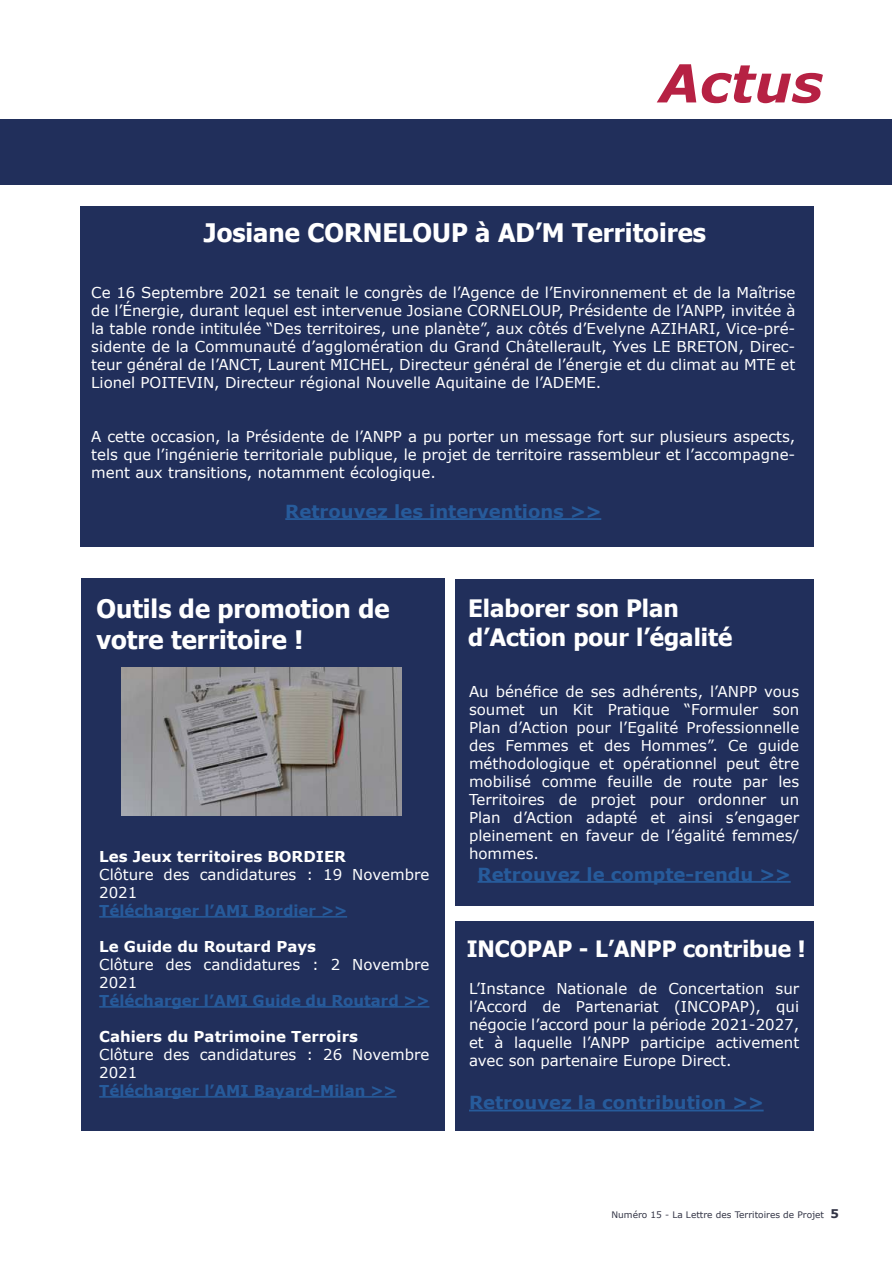
<style>
.page{position:relative;width:893px;height:1263px;background:#fff}
.page>*{position:absolute;margin:0;border:0;box-sizing:border-box;transform-origin:0 0}
.t1{font:italic 700 52.5px "Verdana";color:#b62143}
.t2{font:700 25.5px/30.6px "Tahoma";color:#fff}
.t3{font:700 24px/28.8px "Tahoma";color:#fff}
.t4{font:700 22.5px "Tahoma";color:#fff}
.t5{font:700 18px "Verdana";color:#275b9b}
.t6{font:15px/18px "Verdana";color:#fff;text-align:justify}
.t7{font:700 15px "Verdana";color:#275b9b}
.t8{font:700 15px "Verdana";color:#fff}
.t9{font:9px "Verdana";color:#323445}
.s1{font-weight:700;font-size:12px}
</style>
<div class="page">
<div style="left:0;top:119px;width:891px;height:65px;background:#212f5b"></div>
<div style="left:80px;top:206px;width:733px;height:340px;background:#212f5b"></div>
<div style="left:81px;top:578px;width:363px;height:553px;background:#212f5b"></div>
<div style="left:455px;top:579px;width:358px;height:327px;background:#212f5b"></div>
<hr style="left:99px;top:916px;width:248px;height:2px;background:#275b9b">
<hr style="left:99px;top:1006px;width:330px;height:2px;background:#275b9b">
<hr style="left:99px;top:1096px;width:297px;height:2px;background:#275b9b">
<hr style="left:478px;top:881px;width:313px;height:2px;background:#275b9b">
<div style="left:455px;top:921px;width:358px;height:210px;background:#212f5b"></div>
<hr style="left:469px;top:1109px;width:295px;height:2px;background:#275b9b">
<img style="left:122px;top:667px;width:279px;height:148px">
<hr style="left:285px;top:518px;width:316px;height:2px;background:#275b9b">
<h1 class="t1" style="left:659px;top:46px;width:166px">Actus</h1>
<h2 class="t2" style="left:204px;top:218px;width:504px">Josiane CORNELOUP à AD’M Territoires</h2>
<p class="t6" style="left:91px;top:284px;width:706px">Ce 16 Septembre 2021 se tenait le congrès de l’Agence de l’Environnement et de la Maîtrise de l’Énergie, durant lequel est intervenue Josiane CORNELOUP, Présidente de l’ANPP, invitée à la table ronde intitulée “Des territoires, une planète”, aux côtés d’Evelyne AZIHARI, Vice-pré&shy;sidente de la Communauté d’agglomération du Grand Châtellerault, Yves LE BRETON, Direc&shy;teur général de l’ANCT, Laurent MICHEL, Directeur général de l’énergie et du climat au MTE et Lionel POITEVIN, Directeur régional Nouvelle Aquitaine de l’ADEME.</p>
<p class="t6" style="left:91px;top:428px;width:706px">A cette occasion, la Présidente de l’ANPP a pu porter un message fort sur plusieurs aspects, tels que l’ingénierie territoriale publique, le projet de territoire rassembleur et l’accompagne&shy;ment aux transitions, notamment écologique.</p>
<p class="t5" style="left:285px;top:498px;width:317px">Retrouvez les interventions &gt;&gt;</p>
<h2 class="t2" style="left:96px;top:594px;width:295px">Outils de promotion de votre territoire !</h2>
<p class="t8" style="left:99px;top:846px;width:248px">Les Jeux territoires BORDIER</p>
<p class="t6" style="left:99px;top:865px;width:332px">Clôture des candidatures : 19 Novembre<br>2021</p>
<p class="t7" style="left:99px;top:900px;width:249px">Télécharger l’AMI Bordier &gt;&gt;</p>
<p class="t8" style="left:99px;top:936px;width:218px">Le Guide du Routard Pays</p>
<p class="t6" style="left:99px;top:955px;width:332px">Clôture des candidatures : 2 Novembre<br>2021</p>
<p class="t7" style="left:99px;top:990px;width:332px">Télécharger l’AMI Guide du Routard &gt;&gt;</p>
<p class="t8" style="left:99px;top:1026px;width:260px">Cahiers du Patrimoine Terroirs</p>
<p class="t6" style="left:99px;top:1045px;width:332px">Clôture des candidatures : 26 Novembre<br>2021</p>
<p class="t7" style="left:99px;top:1080px;width:299px">Télécharger l’AMI Bayard-Milan &gt;&gt;</p>
<h3 class="t3" style="left:468px;top:595px;width:266px">Elaborer son Plan d’Action pour l’égalité</h3>
<p class="t6" style="left:469px;top:682px;width:332px">Au bénéfice de ses adhérents, l’ANPP vous soumet un Kit Pratique “Formuler son Plan d’Action pour l’Egalité Professionnelle des Femmes et des Hommes”. Ce guide méthodologique et opérationnel peut être mobilisé comme feuille de route par les Territoires de projet pour ordonner un Plan d’Action adapté et ainsi s’engager pleinement en faveur de l’égalité femmes/ hommes.</p>
<p class="t5" style="left:478px;top:861px;width:315px">Retrouvez le compte-rendu &gt;&gt;</p>
<h3 class="t4" style="left:467px;top:933px;width:340px">INCOPAP - L’ANPP contribue !</h3>
<p class="t6" style="left:469px;top:979px;width:332px">L’Instance Nationale de Concertation sur l’Accord de Partenariat (INCOPAP), qui négocie l’accord pour la période 2021-2027, et à laquelle l’ANPP participe activement avec son partenaire Europe Direct.</p>
<p class="t5" style="left:469px;top:1090px;width:296px">Retrouvez la contribution &gt;&gt;</p>
<p class="t9" style="left:611px;top:1209px;width:229px">Numéro 15 - La Lettre des Territoires de Projet <span class="s1">5</span></p>
</div>
